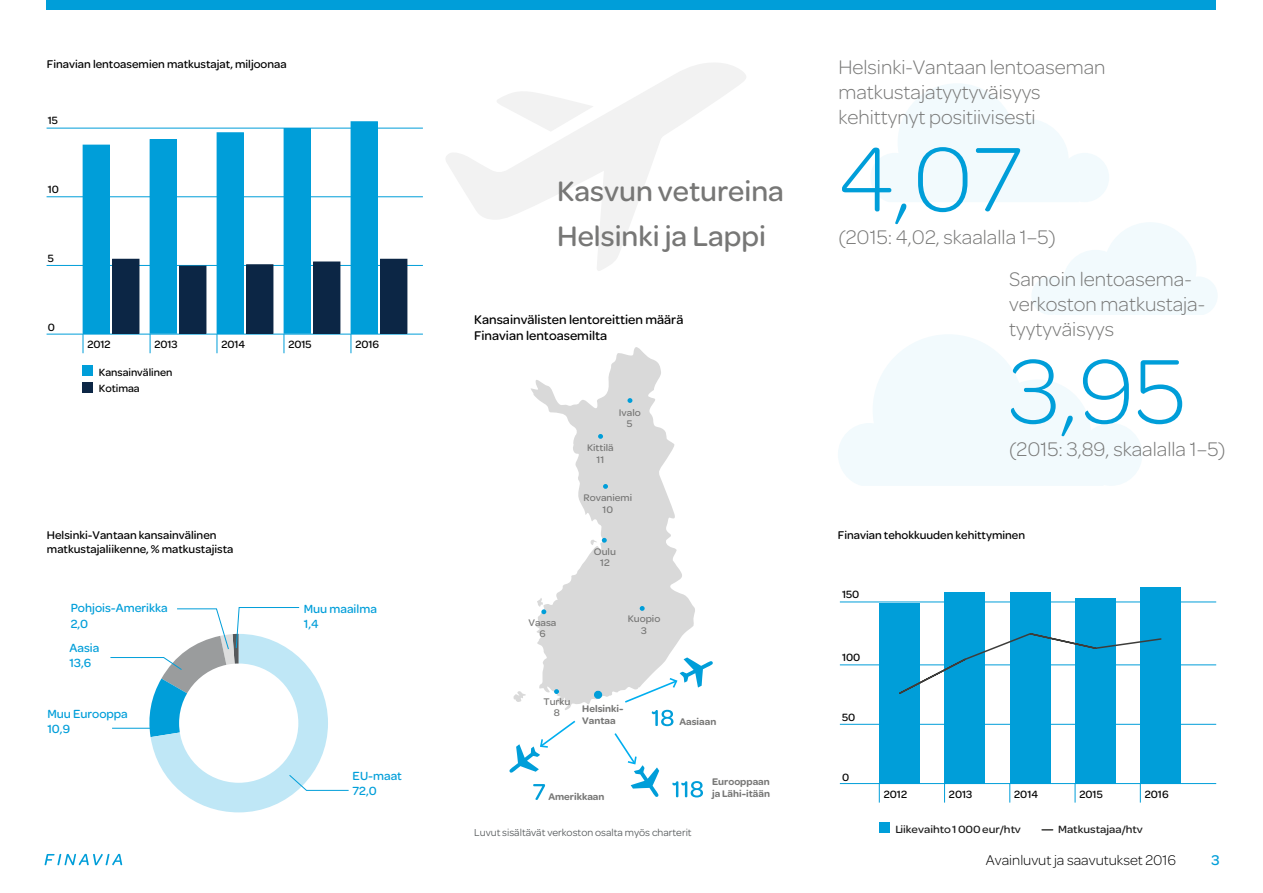
<style>
.page{position:relative;width:1263px;height:893px;background:#fff}
.page>*{position:absolute;margin:0;border:0;box-sizing:border-box;transform-origin:0 0}
.valiotsikko{font:300 97.5px "Omnes";color:#009ed9}
.valiotsikko-2{font:500 30px/45px "Omnes";color:#777776}
.valiotsikko-3{font:300 21px/25.2px "Omnes";color:#777776}
.t1{font:300 15px "Omnes";color:#000}
.t2{font:500 15px "Omnes";color:#009ed9}
.t3{font:500 13.5px "Omnes";color:#000}
.t4{font:500 12.6px/15.1px "Omnes";color:#009ed9}
.t5{font:500 12px "Omnes";color:#000}
.t6{font:500 11.25px "Omnes";letter-spacing:-.005em;color:#000}
.t7{font:500 11.25px "Omnes";color:#1c1c1c;scale:1.06 1}
.taulukon_footer{font:10.8px "Omnes";color:#565a5c}
.t8{font:600 10.2px/12.3px "Omnes";color:#777776}
.t9{font:500 10.2px/11.4px "Omnes";color:#777776;text-align:center}
.t10{font:500 10.2px "Omnes";color:#000}
</style>
<div class="page">
<svg style="left:44px;top:854px;width:78px;height:11px"></svg>
<div style="left:47px;top:0;width:1169px;height:10px;background:#009ed9"></div>
<svg style="left:838px;top:335px;width:304px;height:151px;fill:#f2fafd"></svg>
<svg style="left:871px;top:84px;width:238px;height:118px"></svg>
<svg style="left:1032px;top:222px;width:185px;height:93px"></svg>
<svg style="left:513px;top:691px;width:13px;height:11px"></svg>
<svg style="left:531px;top:347px;width:164px;height:363px;fill:#d9d9d9"></svg>
<svg style="left:603px;top:484px;width:5px;height:5px"></svg>
<svg style="left:590px;top:538px;width:17px;height:8px"></svg>
<svg style="left:537px;top:597px;width:9px;height:17px"></svg>
<div style="left:594px;top:691px;width:8px;height:8px;border:3px solid #009ed9;border-radius:50%"></div>
<svg style="left:554px;top:689px;width:5px;height:5px"></svg>
<svg style="left:598px;top:434px;width:5px;height:5px"></svg>
<svg style="left:627px;top:398px;width:5px;height:5px"></svg>
<svg style="left:640px;top:606px;width:5px;height:5px"></svg>
<svg style="left:533px;top:784px;width:12px;height:16px"></svg>
<svg style="left:509px;top:720px;width:67px;height:53px"></svg>
<svg style="left:614px;top:710px;width:89px;height:88px"></svg>
<svg style="left:623px;top:657px;width:90px;height:47px"></svg>
<svg style="left:110px;top:607px;width:239px;height:205px"></svg>
<hr style="left:47px;top:128px;width:376px;height:1px;background:#009ed9">
<hr style="left:47px;top:197px;width:376px;height:1px;background:#009ed9">
<hr style="left:47px;top:265px;width:376px;height:1px;background:#009ed9">
<hr style="left:47px;top:334px;width:376px;height:1px;background:#009ed9">
<div style="left:82px;top:382px;width:10px;height:10px;background:#0c2645"></div>
<div style="left:82px;top:365px;width:10px;height:11px;background:#009ed9"></div>
<svg style="left:351px;top:121px;width:56px;height:232px"></svg>
<svg style="left:284px;top:128px;width:56px;height:225px"></svg>
<svg style="left:217px;top:132px;width:56px;height:221px"></svg>
<svg style="left:150px;top:139px;width:56px;height:214px"></svg>
<svg style="left:83px;top:145px;width:56px;height:208px"></svg>
<svg style="left:879px;top:784px;width:1px;height:19px"></svg>
<svg style="left:944px;top:784px;width:1px;height:19px"></svg>
<svg style="left:1009px;top:784px;width:1px;height:19px"></svg>
<svg style="left:1075px;top:784px;width:1px;height:19px"></svg>
<svg style="left:1140px;top:784px;width:1px;height:19px"></svg>
<hr style="left:840px;top:602px;width:376px;height:1px;background:#009ed9">
<hr style="left:840px;top:665px;width:376px;height:1px;background:#009ed9">
<hr style="left:840px;top:724px;width:376px;height:1px;background:#009ed9">
<hr style="left:840px;top:783px;width:376px;height:1px;background:#009ed9">
<div style="left:1075px;top:599px;width:40px;height:185px;background:#009ed9"></div>
<div style="left:1010px;top:592px;width:40px;height:192px;background:#009ed9"></div>
<div style="left:944px;top:592px;width:41px;height:192px;background:#009ed9"></div>
<div style="left:879px;top:603px;width:41px;height:181px;background:#009ed9"></div>
<div style="left:1140px;top:587px;width:41px;height:197px;background:#009ed9"></div>
<div style="left:879px;top:823px;width:10px;height:10px;background:#009ed9"></div>
<svg style="left:1042px;top:829px;width:11px;height:2px"></svg>
<svg style="left:899px;top:632px;width:263px;height:63px"></svg>
<svg style="left:446px;top:63px;width:300px;height:208px"></svg>
<svg style="left:493px;top:89px;width:101px;height:43px"></svg>
<p class="t5" style="left:47px;top:57px;width:241px">Finavian lentoasemien matkustajat, miljoonaa</p>
<p class="t6" style="left:48px;top:114px;width:12px">15</p>
<p class="t6" style="left:48px;top:183px;width:13px">10</p>
<p class="t6" style="left:48px;top:252px;width:8px">5</p>
<p class="t6" style="left:48px;top:321px;width:9px">0</p>
<p class="t6" style="left:87px;top:338px;width:25px">2012</p>
<p class="t6" style="left:154px;top:338px;width:25px">2013</p>
<p class="t6" style="left:221px;top:338px;width:25px">2014</p>
<p class="t6" style="left:288px;top:338px;width:25px">2015</p>
<p class="t6" style="left:355px;top:338px;width:25px">2016</p>
<p class="t6" style="left:99px;top:365px;width:75px">Kansainvälinen</p>
<p class="t6" style="left:99px;top:382px;width:42px">Kotimaa</p>
<p class="t5" style="left:47px;top:528px;width:171px">Helsinki-Vantaan kansainvälinen</p>
<p class="t5" style="left:47px;top:543px;width:188px">matkustajaliikenne, % matkustajista</p>
<p class="t4" style="left:71px;top:601px;width:98px">Pohjois-Amerikka<br>2,0</p>
<p class="t4" style="left:70px;top:640px;width:31px">Aasia<br>13,6</p>
<p class="t4" style="left:47px;top:706px;width:82px">Muu Eurooppa<br>10,9</p>
<p class="t4" style="left:304px;top:601px;width:75px">Muu maailma<br>1,4</p>
<p class="t4" style="left:353px;top:768px;width:51px">EU-maat<br>72,0</p>
<p class="valiotsikko-2" style="left:557px;top:168px;width:228px">Kasvun vetureina<br>Helsinki ja Lappi</p>
<p class="t3" style="left:474px;top:312px;width:211px">Kansainvälisten lentoreittien määrä</p>
<p class="t3" style="left:474px;top:328px;width:135px">Finavian lentoasemilta</p>
<p class="t10" style="left:508px;top:315px;width:103px">Finavian lentoasemilta</p>
<p class="t9" style="left:619px;top:406px;width:23px">Ivalo<br>5</p>
<p class="t9" style="left:587px;top:442px;width:28px">Kittilä<br>11</p>
<p class="t9" style="left:584px;top:492px;width:50px">Rovaniemi<br>10</p>
<p class="t9" style="left:594px;top:546px;width:24px">Oulu<br>12</p>
<p class="t9" style="left:528px;top:617px;width:30px">Vaasa<br>6</p>
<p class="t9" style="left:628px;top:613px;width:34px">Kuopio<br>3</p>
<p class="t9" style="left:543px;top:696px;width:29px">Turku<br>8</p>
<p class="t8" style="left:582px;top:702px;width:43px">Helsinki-<br>Vantaa</p>
<p class="t8" style="left:548px;top:790px;width:58px">Amerikkaan</p>
<p class="t8" style="left:679px;top:716px;width:38px">Aasiaan</p>
<p class="t8" style="left:712px;top:775px;width:59px">Eurooppaan ja Lähi-itään</p>
<p class="taulukon_footer" style="left:474px;top:827px;width:219px">Luvut sisältävät verkoston osalta myös charterit</p>
<p class="valiotsikko-3" style="left:838px;top:54px;width:269px">Helsinki-Vantaan lentoaseman matkustajatyytyväisyys kehittynyt positiivisesti</p>
<p class="valiotsikko" style="left:838px;top:126px;width:185px">4,07</p>
<p class="valiotsikko-3" style="left:838px;top:224px;width:219px">(2015: 4,02, skaalalla 1–5)</p>
<p class="valiotsikko-3" style="left:1009px;top:266px;width:196px">Samoin lentoasema-- verkoston matkustaja&shy;tyytyväisyys</p>
<p class="valiotsikko" style="left:1009px;top:338px;width:178px">3,95</p>
<p class="valiotsikko-3" style="left:1009px;top:436px;width:218px">(2015: 3,89, skaalalla 1–5)</p>
<p class="t5" style="left:838px;top:528px;width:189px">Finavian tehokkuuden kehittyminen</p>
<p class="t6" style="left:842px;top:588px;width:19px">150</p>
<p class="t6" style="left:842px;top:651px;width:20px">100</p>
<p class="t6" style="left:842px;top:711px;width:15px">50</p>
<p class="t6" style="left:842px;top:771px;width:9px">0</p>
<p class="t6" style="left:884px;top:788px;width:25px">2012</p>
<p class="t6" style="left:949px;top:788px;width:25px">2013</p>
<p class="t6" style="left:1014px;top:788px;width:25px">2014</p>
<p class="t6" style="left:1079px;top:788px;width:25px">2015</p>
<p class="t6" style="left:1145px;top:788px;width:25px">2016</p>
<p class="t7" style="left:895px;top:823px;width:120px">Liikevaihto 1 000 eur/htv</p>
<p class="t7" style="left:1058px;top:823px;width:82px">Matkustajaa/htv</p>
<p class="t1" style="left:986px;top:851px;width:192px">Avainluvut ja saavutukset 2016</p>
<p class="t2" style="left:1211px;top:851px;width:10px">3</p>
</div>
